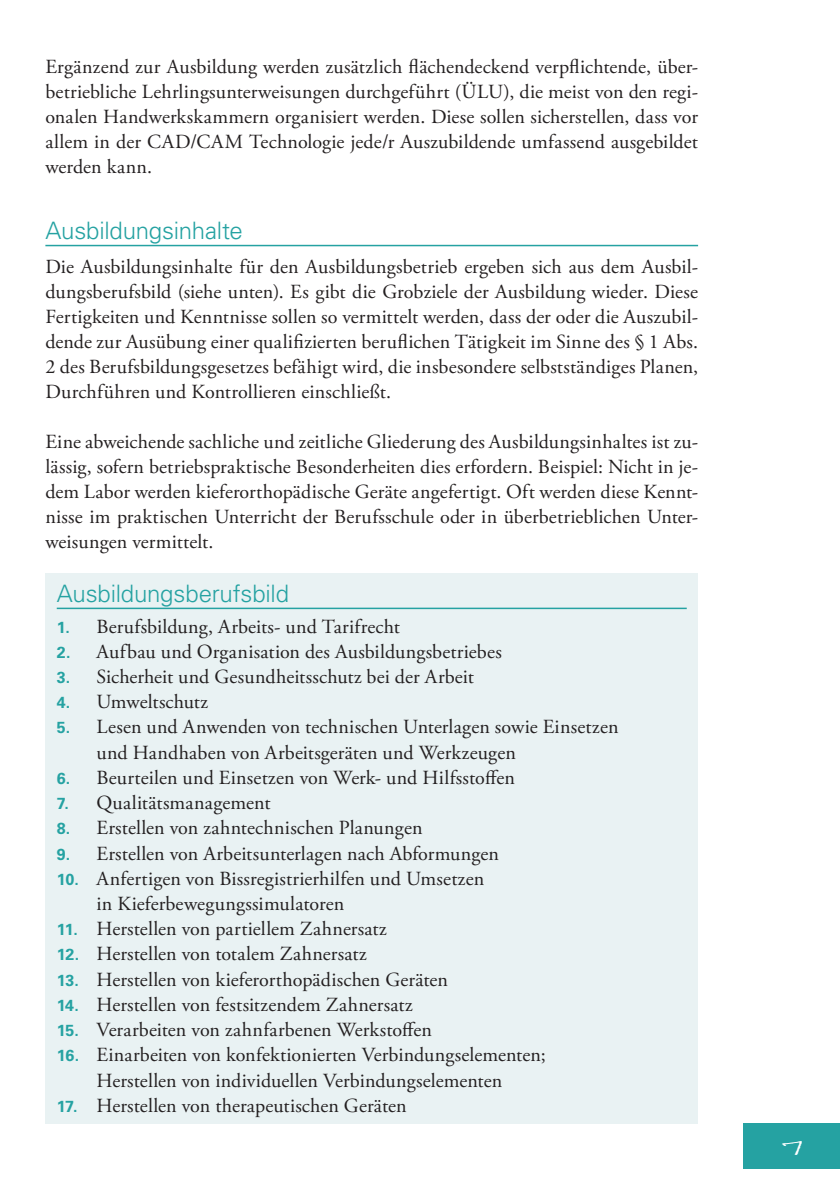
<style>
.page{position:relative;width:840px;height:1191px;background:#fff}
.page>*{position:absolute;margin:0;border:0;box-sizing:border-box;transform-origin:0 0}
.t1{font:300 24px "Univers LT Std";letter-spacing:-.01em;color:#25a2a2}
.t2{font:24px "Annie BTN";color:#fff;scale:2 1}
.t3{font:20px/25px "Adobe Garamond Pro";letter-spacing:.005em;color:#231f20;text-align:justify}
.s1{font-family:"Univers LT Std";font-weight:700;font-size:16px;color:#25a2a2}
</style>
<div class="page">
<div style="left:743px;top:1123px;width:96px;height:45px;background:#25a2a2"></div>
<hr style="left:45px;top:245px;width:652px;height:1px;background:#25a2a2">
<div style="left:45px;top:573px;width:652px;height:550px;background:#e9f2f3"></div>
<hr style="left:57px;top:607px;width:629px;height:2px;background:#25a2a2">
<p class="t3" style="left:45px;top:55px;width:653px">Ergänzend zur Ausbildung werden zusätzlich flächendeckend verpflichtende, über&shy;betriebliche Lehrlingsunterweisungen durchgeführt (ÜLU), die meist von den regi&shy;onalen Handwerkskammern organisiert werden. Diese sollen sicherstellen, dass vor allem in der CAD/CAM Technologie jede/r Auszubildende umfassend ausgebildet werden kann.</p>
<p class="t1" style="left:45px;top:216px;width:199px">Ausbildungsinhalte</p>
<p class="t3" style="left:45px;top:255px;width:653px">Die Ausbildungsinhalte für den Ausbildungsbetrieb ergeben sich aus dem Ausbil&shy;dungsberufsbild (siehe unten). Es gibt die Grobziele der Ausbildung wieder. Diese Fertigkeiten und Kenntnisse sollen so vermittelt werden, dass der oder die Auszubil&shy;dende zur Ausübung einer qualifizierten beruflichen Tätigkeit im Sinne des § 1 Abs.<br>2 des Berufsbildungsgesetzes befähigt wird, die insbesondere selbstständiges Planen, Durchführen und Kontrollieren einschließt.</p>
<p class="t3" style="left:45px;top:430px;width:653px">Eine abweichende sachliche und zeitliche Gliederung des Ausbildungsinhaltes ist zu&shy;lässig, sofern betriebspraktische Besonderheiten dies erfordern. Beispiel: Nicht in je&shy;dem Labor werden kieferorthopädische Geräte angefertigt. Oft werden diese Kennt&shy;nisse im praktischen Unterricht der Berufsschule oder in überbetrieblichen Unter&shy;weisungen vermittelt.</p>
<p class="t1" style="left:57px;top:578px;width:234px">Ausbildungsberufsbild</p>
<p class="t3" style="left:57px;top:614px;width:344px"><span class="s1">1.</span> Berufsbildung, Arbeits- und Tarifrecht</p>
<p class="t3" style="left:57px;top:639px;width:446px"><span class="s1">2.</span> Aufbau und Organisation des Ausbildungsbetriebes</p>
<p class="t3" style="left:57px;top:665px;width:418px"><span class="s1">3.</span> Sicherheit und Gesundheitsschutz bei der Arbeit</p>
<p class="t3" style="left:57px;top:690px;width:153px"><span class="s1">4.</span> Umweltschutz</p>
<p class="t3" style="left:96px;top:715px;width:523px;text-indent:-40px"><span class="s1">5.</span> Lesen und Anwenden von technischen Unterlagen sowie Einsetzen und Handhaben von Arbeitsgeräten und Werkzeugen</p>
<p class="t3" style="left:57px;top:765px;width:459px"><span class="s1">6.</span> Beurteilen und Einsetzen von Werk- und Hilfsstoffen</p>
<p class="t3" style="left:57px;top:791px;width:215px"><span class="s1">7.</span> Qualitätsmanagement</p>
<p class="t3" style="left:57px;top:816px;width:367px"><span class="s1">8.</span> Erstellen von zahntechnischen Planungen</p>
<p class="t3" style="left:57px;top:841px;width:443px"><span class="s1">9.</span> Erstellen von Arbeitsunterlagen nach Abformungen</p>
<p class="t3" style="left:96px;top:866px;width:389px;text-indent:-40px"><span class="s1">10.</span> Anfertigen von Bissregistrierhilfen und Umsetzen in Kieferbewegungssimulatoren</p>
<p class="t3" style="left:57px;top:917px;width:331px"><span class="s1">11.</span> Herstellen von partiellem Zahnersatz</p>
<p class="t3" style="left:57px;top:942px;width:311px"><span class="s1">12.</span> Herstellen von totalem Zahnersatz</p>
<p class="t3" style="left:57px;top:967px;width:392px"><span class="s1">13.</span> Herstellen von kieferorthopädischen Geräten</p>
<p class="t3" style="left:57px;top:992px;width:357px"><span class="s1">14.</span> Herstellen von festsitzendem Zahnersatz</p>
<p class="t3" style="left:57px;top:1018px;width:376px"><span class="s1">15.</span> Verarbeiten von zahnfarbenen Werkstoffen</p>
<p class="t3" style="left:57px;top:1043px;width:490px;text-align:center"><span class="s1">16.</span> Einarbeiten von konfektionierten Verbindungselementen;<br>Herstellen von individuellen Verbindungselementen</p>
<p class="t3" style="left:57px;top:1093px;width:351px"><span class="s1">17.</span> Herstellen von therapeutischen Geräten</p>
<p class="t2" style="left:780px;top:1132px;width:12px">7</p>
</div>
